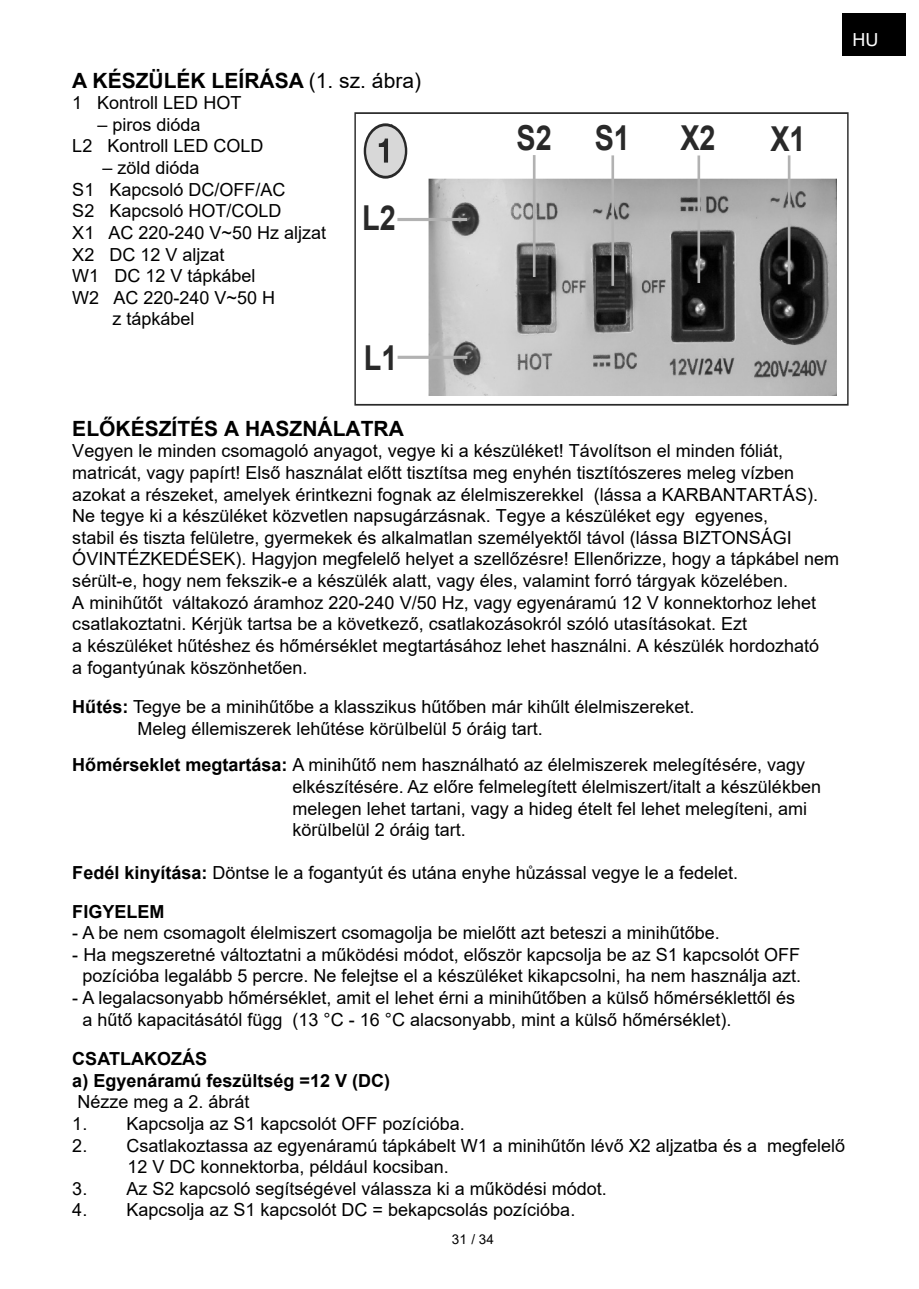
<style>
.page{position:relative;width:919px;height:1289px;background:#fff}
.page>*{position:absolute;margin:0;border:0;box-sizing:border-box;transform-origin:0 0}
.t1{font:700 34.35px "Arial";color:#292929;scale:.84 1}
._3_Text{font:700 21px "Arial";color:#000}
.Normální{font:700 21px "Arial";color:#000}
.Normální-2{font:18px/21.6px "Arial";color:#000}
.Normální-3{font:700 18px "Arial";color:#000}
.t2{font:18px "Arial";color:#fff}
.t3{font:13.5px "Arial";color:#000}
.s1{font-weight:400}
.s2{font-weight:700}
</style>
<div class="page">
<div style="left:842px;top:13px;width:64px;height:42px;background:#000"></div>
<img style="left:428px;top:179px;width:408px;height:216px">
<div style="left:354px;top:112px;width:494px;height:293px;border:2px solid #292929"></div>
<hr style="left:397px;top:356px;width:70px;height:3px;background:#b2b2b2">
<hr style="left:397px;top:218px;width:70px;height:3px;background:#b2b2b2">
<hr style="left:532px;top:155px;width:3px;height:122px;background:#b2b2b2">
<hr style="left:611px;top:155px;width:3px;height:131px;background:#b2b2b2">
<hr style="left:697px;top:155px;width:3px;height:128px;background:#b2b2b2">
<hr style="left:787px;top:155px;width:3px;height:129px;background:#b2b2b2">
<div style="left:365px;top:125px;width:40px;height:51px;background:#d8d8d8;border-radius:50%"></div>
<div style="left:363px;top:123px;width:44px;height:55px;border:3px solid #292929;border-radius:50%"></div>
<svg style="left:379px;top:124px;width:16px;height:39px"></svg>
<p class="_3_Text" style="left:72px;top:65px;width:350px">A KÉSZÜLÉK LEÍRÁSA <span class="s1">(1. sz. ábra)</span></p>
<p class="Normální-2" style="left:72px;top:92px;width:170px">1 Kontroll LED HOT</p>
<p class="Normální-2" style="left:97px;top:114px;width:105px">– piros dióda</p>
<p class="Normální-2" style="left:72px;top:135px;width:193px">L2 Kontroll LED COLD</p>
<p class="Normální-2" style="left:102px;top:157px;width:99px">– zöld dióda</p>
<p class="Normální-2" style="left:72px;top:178px;width:215px">S1 Kapcsoló DC/OFF/AC</p>
<p class="Normální-2" style="left:72px;top:200px;width:211px">S2 Kapcsoló HOT/COLD</p>
<p class="Normální-2" style="left:72px;top:222px;width:255px">X1 AC 220-240 V~50 Hz aljzat</p>
<p class="Normální-2" style="left:72px;top:243px;width:154px">X2 DC 12 V aljzat</p>
<p class="Normální-2" style="left:72px;top:265px;width:185px">W1 DC 12 V tápkábel</p>
<p class="Normální-2" style="left:72px;top:286px;width:204px">W2 AC 220-240 V~50 H</p>
<p class="Normální-2" style="left:112px;top:308px;width:84px">z tápkábel</p>
<p class="t1" style="left:362px;top:193px;width:42px">L2</p>
<p class="t1" style="left:364px;top:333px;width:42px">L1</p>
<p class="t1" style="left:516px;top:113px;width:43px">S2</p>
<p class="t1" style="left:594px;top:114px;width:43px">S1</p>
<p class="t1" style="left:680px;top:114px;width:43px">X2</p>
<p class="t1" style="left:770px;top:115px;width:43px">X1</p>
<p class="t2" style="left:852px;top:28px;width:27px">HU</p>
<p class="Normální" style="left:72px;top:413px;width:333px">ELŐKÉSZÍTÉS A HASZNÁLATRA</p>
<p class="Normální-2" style="left:72px;top:440px;width:712px">Vegyen le minden csomagoló anyagot, vegye ki a készüléket! Távolítson el minden fóliát,</p>
<p class="Normální-2" style="left:72px;top:462px;width:723px">matricát, vagy papírt! Első használat előtt tisztítsa meg enyhén tisztítószeres meleg vízben</p>
<p class="Normální-2" style="left:72px;top:483px;width:768px">azokat a részeket, amelyek érintkezni fognak az élelmiszerekkel (lássa a KARBANTARTÁS).<br>Ne tegye ki a készüléket közvetlen napsugárzásnak. Tegye a készüléket egy egyenes,<br>stabil és tiszta felületre, gyermekek és alkalmatlan személyektől távol (lássa BIZTONSÁGI ÓVINTÉZKEDÉSEK). Hagyjon megfelelő helyet a szellőzésre! Ellenőrizze, hogy a tápkábel nem sérült-e, hogy nem fekszik-e a készülék alatt, vagy éles, valamint forró tárgyak közelében.</p>
<p class="Normální-2" style="left:72px;top:591px;width:745px">A minihűtőt váltakozó áramhoz 220-240 V/50 Hz, vagy egyenáramú 12 V konnektorhoz lehet csatlakoztatni. Kérjük tartsa be a következő, csatlakozásokról szóló utasításokat. Ezt</p>
<p class="Normální-2" style="left:72px;top:634px;width:748px">a készüléket hűtéshez és hőmérséklet megtartásához lehet használni. A készülék hordozható</p>
<p class="Normální-2" style="left:72px;top:656px;width:237px">a fogantyúnak köszönhetően.</p>
<p class="Normální-2" style="left:72px;top:696px;width:623px"><span class="s2">Hűtés:</span> Tegye be a minihűtőbe a klasszikus hűtőben már kihűlt élelmiszereket.</p>
<p class="Normální-2" style="left:137px;top:717px;width:407px">Meleg éllemiszerek lehűtése körülbelül 5 óráig tart.</p>
<p class="Normální-2" style="left:72px;top:754px;width:734px"><span class="s2">Hőmérseklet megtartása:</span> A minihűtő nem használható az élelmiszerek melegítésére, vagy</p>
<p class="Normální-2" style="left:292px;top:775px;width:530px">elkészítésére. Az előre felmelegített élelmiszert/italt a készülékben</p>
<p class="Normální-2" style="left:292px;top:797px;width:516px">melegen lehet tartani, vagy a hideg ételt fel lehet melegíteni, ami</p>
<p class="Normální-2" style="left:292px;top:819px;width:175px">körülbelül 2 óráig tart.</p>
<p class="Normální-2" style="left:72px;top:862px;width:667px"><span class="s2">Fedél kinyítása:</span> Döntse le a fogantyút és utána enyhe hůzással vegye le a fedelet.</p>
<p class="Normální-3" style="left:72px;top:898px;width:94px">FIGYELEM</p>
<p class="Normální-2" style="left:72px;top:921px;width:649px">- A be nem csomagolt élelmiszert csomagolja be mielőtt azt beteszi a minihűtőbe.</p>
<p class="Normální-2" style="left:72px;top:943px;width:729px">- Ha megszeretné változtatni a működési módot, először kapcsolja be az S1 kapcsolót OFF</p>
<p class="Normální-2" style="left:82px;top:965px;width:720px">pozícióba legalább 5 percre. Ne felejtse el a készüléket kikapcsolni, ha nem használja azt.</p>
<p class="Normální-2" style="left:72px;top:986px;width:724px">- A legalacsonyabb hőmérséklet, amit el lehet érni a minihűtőben a külső hőmérséklettől és</p>
<p class="Normální-2" style="left:82px;top:1008px;width:650px">a hűtő kapacitásától függ (13 °C - 16 °C alacsonyabb, mint a külső hőmérséklet).</p>
<p class="Normální-3" style="left:72px;top:1046px;width:136px">CSATLAKOZÁS</p>
<p class="Normální-3" style="left:72px;top:1067px;width:319px">a) Egyenáramú feszültség =12 V (DC)</p>
<p class="Normální-2" style="left:77px;top:1091px;width:174px">Nézze meg a 2. ábrát</p>
<p class="Normální-2" style="left:72px;top:1112px;width:394px">1. Kapcsolja az S1 kapcsolót OFF pozícióba.</p>
<p class="Normální-2" style="left:72px;top:1134px;width:774px">2. Csatlakoztassa az egyenáramú tápkábelt W1 a minihűtőn lévő X2 aljzatba és a megfelelő</p>
<p class="Normální-2" style="left:127px;top:1155px;width:323px">12 V DC konnektorba, például kocsiban.</p>
<p class="Normální-2" style="left:72px;top:1177px;width:536px">3. Az S2 kapcsoló segítségével válassza ki a működési módot.</p>
<p class="Normální-2" style="left:72px;top:1199px;width:504px">4. Kapcsolja az S1 kapcsolót DC = bekapcsolás pozícióba.</p>
<p class="t3" style="left:452px;top:1229px;width:43px">31 / 34</p>
</div>
